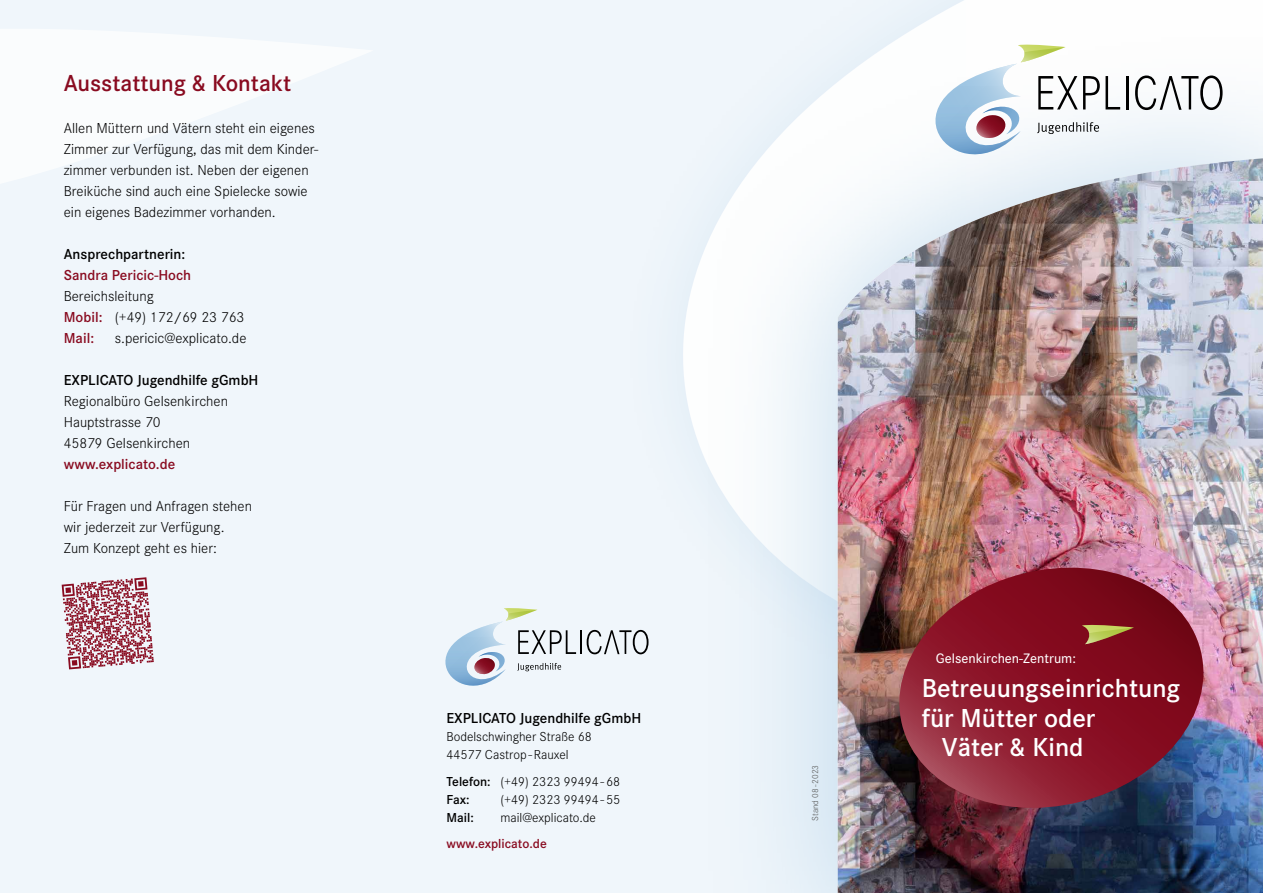
<style>
.page{position:relative;width:1263px;height:893px;background:#fff}
.page>*{position:absolute;margin:0;border:0;box-sizing:border-box;transform-origin:0 0}
.t1{font:600 27px "Corporate S Pro";color:#fff}
.t2{font:600 24px "Corporate S Pro";color:#890b20}
.t3{font:300 15px/21px "Corporate S Pro";color:#000}
.t4{font:600 15px "Corporate S Pro";color:#000}
.t5{font:600 15px "Corporate S Pro";color:#890b20}
.t6{font:500 14.25px "Corporate S Pro";color:#fff}
.t7{font:300 13.5px/18px "Corporate S Pro";color:#000}
.t8{font:600 13.5px "Corporate S Pro";color:#890b20}
.t9{font:600 13.5px "Corporate S Pro";color:#000}
.t10{font:300 9px "Corporate S Pro";color:#575756}
.s1{font-weight:600;color:#890b20}
.s2{font-weight:600}
</style>
<div class="page">
<div style="left:0;top:0;width:965px;height:893px;background:#f0f6fb"></div>
<svg style="left:576px;top:1px;width:389px;height:654px"></svg>
<div style="left:708px;top:34px;width:555px;height:859px;background:#9ac3e2;opacity:.6"></div>
<img style="left:838px;top:158px;width:425px;height:735px">
<hr style="left:1126px;top:76px;width:2px;height:33px;background:#000">
<svg style="left:1135px;top:75px;width:87px;height:35px"></svg>
<svg style="left:867px;top:43px;width:253px;height:158px"></svg>
<img style="left:886px;top:553px;width:330px;height:269px">
<svg style="left:1082px;top:624px;width:52px;height:20px"></svg>
<hr style="left:580px;top:630px;width:2px;height:24px;background:#000">
<svg style="left:587px;top:630px;width:61px;height:24px"></svg>
<svg style="left:445px;top:608px;width:131px;height:78px"></svg>
<svg style="left:62px;top:577px;width:92px;height:92px"></svg>
<h2 class="t2" style="left:64px;top:65px;width:229px">Ausstattung &amp; Kontakt</h2>
<p class="t3" style="left:64px;top:116px;width:256px">Allen Müttern und Vätern steht ein eigenes Zimmer zur Verfügung, das mit dem Kinder&shy;zimmer verbunden ist. Neben der eigenen Breiküche sind auch eine Spielecke sowie ein eigenes Badezimmer vorhanden.</p>
<p class="t4" style="left:64px;top:243px;width:123px">Ansprechpartnerin:</p>
<p class="t5" style="left:64px;top:264px;width:129px">Sandra Pericic-Hoch</p>
<p class="t3" style="left:64px;top:285px;width:182px">Bereichsleitung<br><span class="s1">Mobil:</span> (+49) 172/69 23 763<br><span class="s1">Mail:</span></p>
<p class="t3" style="left:115px;top:327px;width:133px">s.pericic@explicato.de</p>
<p class="t4" style="left:64px;top:369px;width:196px">EXPLICATO Jugendhilfe gGmbH</p>
<p class="t3" style="left:64px;top:390px;width:166px">Regionalbüro Gelsenkirchen<br>Hauptstrasse 70<br>45879 Gelsenkirchen</p>
<p class="t5" style="left:64px;top:453px;width:113px">www.explicato.de</p>
<p class="t3" style="left:64px;top:495px;width:190px">Für Fragen und Anfragen stehen wir jederzeit zur Verfügung.<br>Zum Konzept geht es hier:</p>
<p class="t4" style="left:446px;top:707px;width:196px">EXPLICATO Jugendhilfe gGmbH</p>
<p class="t7" style="left:446px;top:727px;width:147px">Bodelschwingher Straße 68<br>44577 Castrop - Rauxel</p>
<p class="t7" style="left:446px;top:772px;width:175px"><span class="s2">Telefon:</span> (+49) 2323 99494 - 68<br><span class="s2">Fax:</span></p>
<p class="t7" style="left:500px;top:790px;width:121px">(+49) 2323 99494 - 55</p>
<p class="t9" style="left:446px;top:807px;width:29px">Mail:</p>
<p class="t7" style="left:500px;top:808px;width:97px">mail@explicato.de</p>
<p class="t8" style="left:446px;top:834px;width:102px">www.explicato.de</p>
<p class="t10" style="left:809px;top:821px;width:57px;rotate:-90deg">Stand 08 - 2023</p>
<p class="t6" style="left:936px;top:648px;width:141px">Gelsenkirchen-Zentrum:</p>
<h1 class="t1" style="left:922px;top:668px;width:260px">Betreuungseinrichtung</h1>
<h1 class="t1" style="left:922px;top:698px;width:175px">für Mütter oder</h1>
<h1 class="t1" style="left:942px;top:727px;width:143px">Väter &amp; Kind</h1>
</div>
